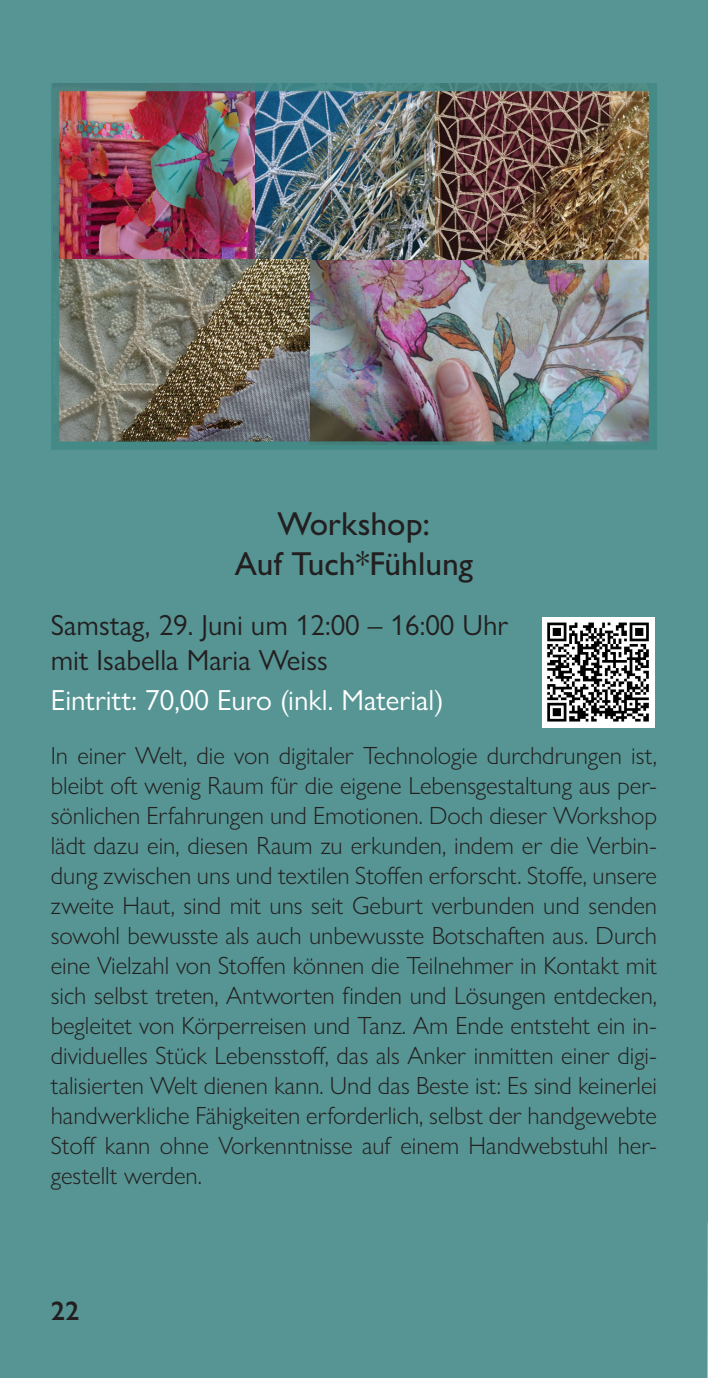
<style>
.page{position:relative;width:708px;height:1378px;background:#569593}
.page>*{position:absolute;margin:0;border:0;box-sizing:border-box;transform-origin:0 0}
.t1{font:500 33.3px "Gill Sans Nova";color:#231f20}
.t2{font:29.03px "Gill Sans Nova";color:#231f20}
.t3{font:29.03px "Gill Sans Nova";color:#fff}
.t4{font:600 27px "Gill Sans Nova";color:#231f20}
.t5{font:300 24.97px/29.9px "Gill Sans Nova";color:#231f20;text-align:justify}
</style>
<div class="page">
<img style="left:309px;top:260px;width:339px;height:181px">
<img style="left:60px;top:92px;width:588px;height:168px">
<img style="left:60px;top:260px;width:249px;height:181px">
<div style="left:51px;top:83px;width:606px;height:367px;border:8px solid #428986"></div>
<img style="left:542px;top:618px;width:113px;height:109px">
<img style="left:707px;top:1222px;width:1px;height:156px">
<p class="t1" style="left:278px;top:503px;width:154px">Workshop:</p>
<p class="t1" style="left:235px;top:543px;width:240px">Auf Tuch*Fühlung</p>
<p class="t2" style="left:51px;top:607px;width:459px">Samstag, 29. Juni um 12:00 – 16:00 Uhr</p>
<p class="t2" style="left:51px;top:642px;width:279px">mit Isabella Maria Weiss</p>
<p class="t3" style="left:51px;top:682px;width:394px">Eintritt: 70,00 Euro (inkl. Material)</p>
<p class="t5" style="left:51px;top:741px;width:608px">In einer Welt, die von digitaler Technologie durchdrungen ist, bleibt oft wenig Raum für die eigene Lebensgestaltung aus per&shy;sönlichen Erfahrungen und Emotionen. Doch dieser Workshop lädt dazu ein, diesen Raum zu erkunden, indem er die Verbin&shy;dung zwischen uns und textilen Stoffen erforscht. Stoffe, unsere zweite Haut, sind mit uns seit Geburt verbunden und senden sowohl bewusste als auch unbewusste Botschaften aus. Durch eine Vielzahl von Stoffen können die Teilnehmer in Kontakt mit sich selbst treten, Antworten finden und Lösungen entdecken, begleitet von Körperreisen und Tanz. Am Ende entsteht ein in&shy;dividuelles Stück Lebensstoff, das als Anker inmitten einer digi&shy;talisierten Welt dienen kann. Und das Beste ist: Es sind keinerlei handwerkliche Fähigkeiten erforderlich, selbst der handgewebte Stoff kann ohne Vorkenntnisse auf einem Handwebstuhl her&shy;gestellt werden.</p>
<p class="t4" style="left:51px;top:1294px;width:30px">22</p>
</div>
